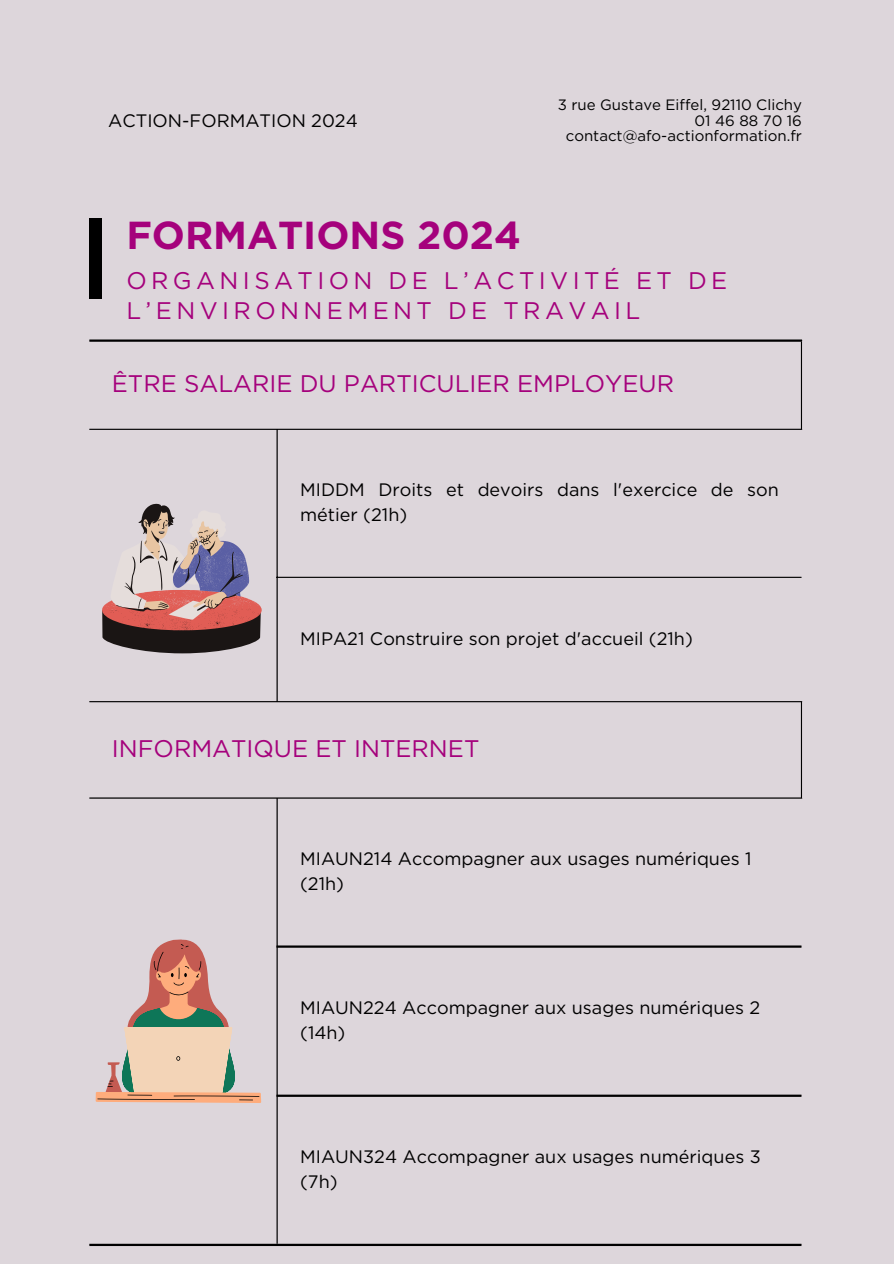
<style>
.page{position:relative;width:894px;height:1264px;background:#fff}
.page>*{position:absolute;margin:0;border:0;box-sizing:border-box;transform-origin:0 0}
.t1{font:700 39px "Gotham";color:#a5017c}
.t2{font:24px "Gotham";color:#a5017c}
.t3{font:24px/30.3px "Gotham";letter-spacing:.185em;color:#a5017c}
.t4{font:18px/24.8px "Gotham";color:#000}
.t5{font:15px/15.8px "Gotham";color:#000;text-align:right}
</style>
<div class="page">
<div style="left:0;top:0;width:893px;height:1263px;background:#ddd6db"></div>
<hr style="left:276px;top:430px;width:1px;height:271px;background:#000">
<hr style="left:276px;top:798px;width:1px;height:445px;background:#000">
<hr style="left:800px;top:342px;width:1px;height:87px;background:#000">
<hr style="left:800px;top:702px;width:1px;height:95px;background:#000">
<hr style="left:89px;top:429px;width:712px;height:1px;background:#000">
<hr style="left:276px;top:576px;width:525px;height:2px;background:#000">
<hr style="left:89px;top:701px;width:712px;height:1px;background:#000">
<hr style="left:89px;top:797px;width:712px;height:1px;background:#000">
<hr style="left:89px;top:339px;width:712px;height:3px;background:#000">
<hr style="left:276px;top:945px;width:525px;height:2px;background:#000">
<hr style="left:276px;top:1094px;width:525px;height:2px;background:#000">
<hr style="left:89px;top:1243px;width:712px;height:2px;background:#000">
<div style="left:89px;top:218px;width:13px;height:80px;background:#000"></div>
<svg style="left:102px;top:503px;width:159px;height:150px"></svg>
<svg style="left:96px;top:939px;width:165px;height:163px"></svg>
<p class="t4" style="left:108px;top:108px;width:251px">ACTION-FORMATION 2024</p>
<p class="t1" style="left:126px;top:211px;width:396px">FORMATIONS 2024</p>
<p class="t5" style="left:557px;top:97px;width:246px">3 rue Gustave Eiffel, 92110 Clichy<br>01 46 88 70 16 contact@afo-actionformation.fr</p>
<p class="t3" style="left:126px;top:265px;width:602px">ORGANISATION DE L’ACTIVITÉ ET DE<br>L’ENVIRONNEMENT DE TRAVAIL</p>
<h3 class="t2" style="left:112px;top:369px;width:563px">ÊTRE SALARIE DU PARTICULIER EMPLOYEUR</h3>
<h1 class="t4" style="left:300px;top:477px;width:480px">MIDDM Droits et devoirs dans l'exercice de son métier (21h)</h1>
<h2 class="t4" style="left:300px;top:626px;width:394px">MIPA21 Construire son projet d'accueil (21h)</h2>
<p class="t2" style="left:112px;top:734px;width:369px">INFORMATIQUE ET INTERNET</p>
<p class="t4" style="left:300px;top:846px;width:453px">MIAUN214 Accompagner aux usages numériques 1 (21h)</p>
<p class="t4" style="left:300px;top:995px;width:461px">MIAUN224 Accompagner aux usages numériques 2</p>
<p class="t4" style="left:300px;top:1020px;width:47px">(14h)</p>
<p class="t4" style="left:300px;top:1144px;width:462px">MIAUN324 Accompagner aux usages numériques 3 (7h)</p>
</div>
